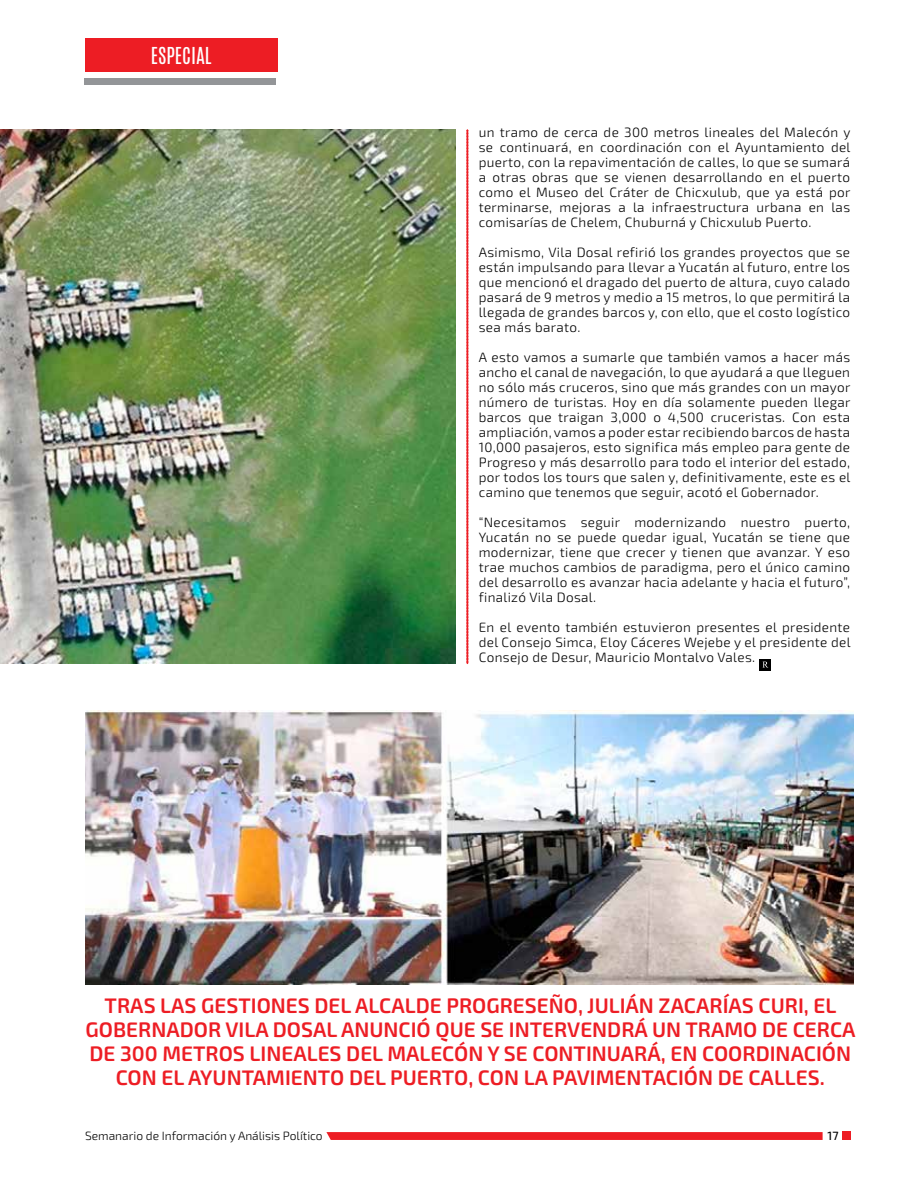
<style>
.page{position:relative;width:915px;height:1191px;background:#fff}
.page>*{position:absolute;margin:0;border:0;box-sizing:border-box;transform-origin:0 0}
.t1{font:600 21px/24px "Exo 2";color:#ed1d24;text-align:center}
.t2{font:19.5px "Antonio";color:#fff}
.t3{font:300 13.5px/15px "Exo 2";letter-spacing:.025em;color:#000;text-align:justify}
.t4{font:300 12px "Exo 2";color:#000}
.t5{font:500 12px "Exo 2";color:#000}
</style>
<div class="page">
<div style="left:842px;top:1131px;width:8px;height:9px;background:#ed1d24"></div>
<svg style="left:326px;top:1132px;width:496px;height:8px;background:#ed2128"></svg>
<div style="left:85px;top:38px;width:192px;height:34px;background:#ed1d24"></div>
<div style="left:84px;top:78px;width:192px;height:6px;background:#939598"></div>
<div style="left:759px;top:659px;width:11px;height:11px;background:#000"></div>
<svg style="left:762px;top:661px;width:6px;height:6px"></svg>
<svg style="left:466px;top:130px;width:2px;height:533px"></svg>
<img style="left:0;top:130px;width:455px;height:533px">
<img style="left:85px;top:710px;width:767px;height:274px">
<h2 class="t2" style="left:152px;top:41px;width:57px">OPINIÓN</h2>
<h2 class="t2" style="left:151px;top:41px;width:62px">ESPECIAL</h2>
<p class="t3" style="left:478px;top:125px;width:373px">un tramo de cerca de 300 metros lineales del Malecón y se continuará, en coordinación con el Ayuntamiento del puerto, con la repavimentación de calles, lo que se sumará a otras obras que se vienen desarrollando en el puerto como el Museo del Cráter de Chicxulub, que ya está por terminarse, mejoras a la infraestructura urbana en las comisarías de Chelem, Chuburná y Chicxulub Puerto.</p>
<p class="t3" style="left:478px;top:245px;width:373px">Asimismo, Vila Dosal refirió los grandes proyectos que se están impulsando para llevar a Yucatán al futuro, entre los que mencionó el dragado del puerto de altura, cuyo calado pasará de 9 metros y medio a 15 metros, lo que permitirá la llegada de grandes barcos y, con ello, que el costo logístico sea más barato.</p>
<p class="t3" style="left:478px;top:350px;width:373px">A esto vamos a sumarle que también vamos a hacer más ancho el canal de navegación, lo que ayudará a que lleguen no sólo más cruceros, sino que más grandes con un mayor número de turistas. Hoy en día solamente pueden llegar barcos que traigan 3,000 o 4,500 cruceristas. Con esta ampliación, vamos a poder estar recibiendo barcos de hasta 10,000 pasajeros, esto significa más empleo para gente de Progreso y más desarrollo para todo el interior del estado, por todos los tours que salen y, definitivamente, este es el camino que tenemos que seguir, acotó el Gobernador.</p>
<p class="t3" style="left:478px;top:515px;width:373px">“Necesitamos seguir modernizando nuestro puerto, Yucatán no se puede quedar igual, Yucatán se tiene que modernizar, tiene que crecer y tienen que avanzar. Y eso trae muchos cambios de paradigma, pero el único camino del desarrollo es avanzar hacia adelante y hacia el futuro”, finalizó Vila Dosal.</p>
<p class="t3" style="left:478px;top:620px;width:373px">En el evento también estuvieron presentes el presidente del Consejo Simca, Eloy Cáceres Wejebe y el presidente del Consejo de Desur, Mauricio Montalvo Vales.</p>
<p class="t1" style="left:85px;top:994px;width:771px">TRAS LAS GESTIONES DEL ALCALDE PROGRESEÑO, JULIÁN ZACARÍAS CURI, EL GOBERNADOR VILA DOSAL ANUNCIÓ QUE SE INTERVENDRÁ UN TRAMO DE CERCA DE 300 METROS LINEALES DEL MALECÓN Y SE CONTINUARÁ, EN COORDINACIÓN CON EL AYUNTAMIENTO DEL PUERTO, CON LA PAVIMENTACIÓN DE CALLES.</p>
<p class="t4" style="left:85px;top:1128px;width:239px">Semanario de Información y Análisis Político</p>
<p class="t5" style="left:827px;top:1128px;width:12px">17</p>
</div>
